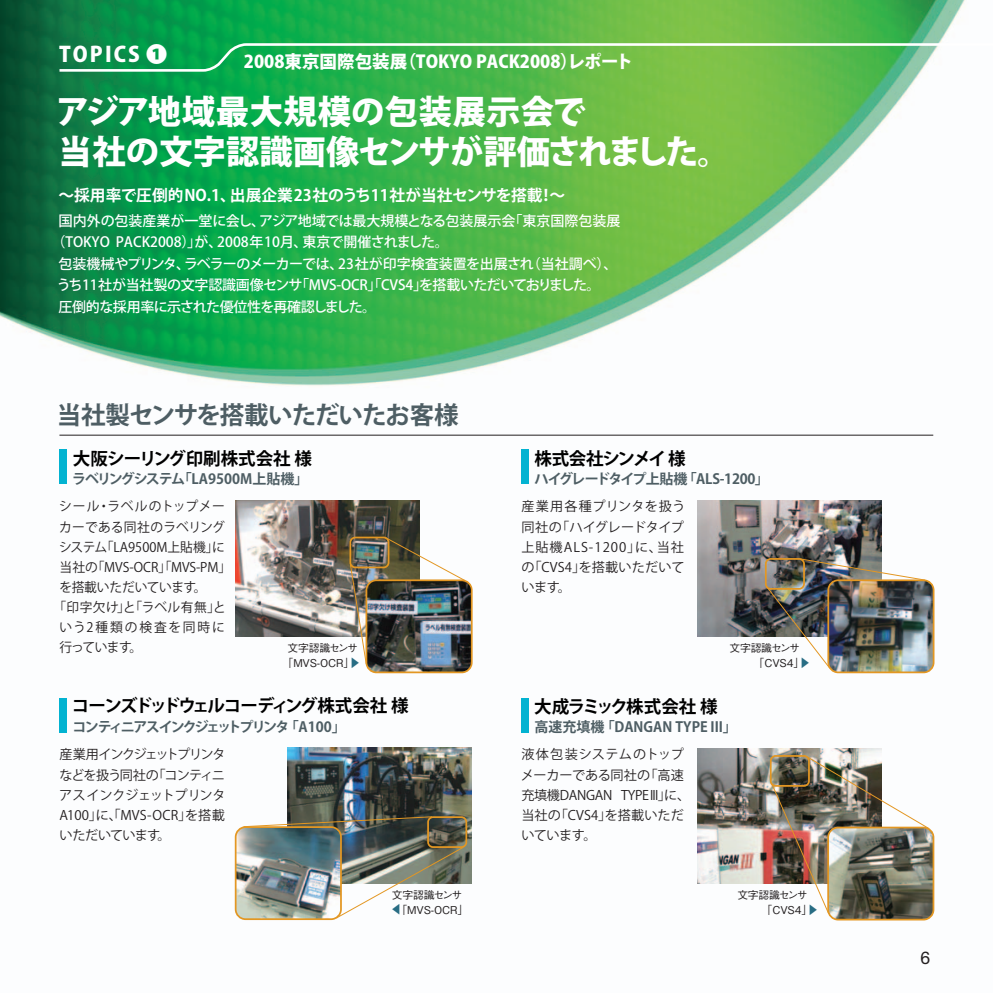
<style>
.page{position:relative;width:993px;height:993px;background:#fff}
.page>*{position:absolute;margin:0;border:0;box-sizing:border-box;transform-origin:0 0}
.t1{font:33.25px/40.2px "Koz Go Pro Heavy 90 pv RKSJ H";color:#fff}
.t2{font:24.5px "Koz Go Pro Bold 90 pv RKSJ H";letter-spacing:-.04em;color:#4e5e64}
.t3{font:21px "Koz Go Pro Heavy 90 pv RKSJ H";letter-spacing:.1em;color:#fff}
.t4{font:17.5px "Koz Go Pro Heavy 90 pv RKSJ H";color:#fff}
.t5{font:17.5px "Koz Go Pro Bold 90 pv RKSJ H";letter-spacing:-.11em;color:#000}
.t6{font:17.5px "Koz Go Pro Bold 90 pv RKSJ H";letter-spacing:-.07em;color:#000}
.t7{font:17.5px "Koz Go Pro Bold 90 pv RKSJ H";letter-spacing:-.01em;color:#000}
.t8{font:17.5px "Helvetica Neue LT Std";color:#231f20}
.t9{font:15.75px "Koz Go Pro Bold 90 pv RKSJ H";color:#fff}
.t10{font:14px "Koz Go Pro Medium 90 pv RKSJ H";letter-spacing:-.015em;color:#fff}
.t11{font:14px "Koz Go Pro Bold 90 pv RKSJ H";color:#4e5e64}
.t12{font:14px "Koz Go Pro Medium 90 pv RKSJ H";letter-spacing:-.04em;color:#fff}
.t13{font:14px "Koz Go Pro Bold 90 pv RKSJ H";letter-spacing:-.13em;color:#4e5e64}
.t14{font:14px "Koz Go Pro Bold 90 pv RKSJ H";letter-spacing:-.03em;color:#4e5e64}
.t15{font:13.12px/20.1px "Koz Go Pro Regular 90 pv RKSJ H";color:#231f20;text-align:justify}
.t16{font:13.12px/20.1px "Koz Go Pro Regular 90 pv RKSJ H";letter-spacing:-.02em;color:#231f20}
.t17{font:13.12px "Koz Go Pro Regular 90 pv RKSJ H";letter-spacing:.04em;color:#231f20}
.t18{font:13.12px "Koz Go Pro Regular 90 pv RKSJ H";letter-spacing:.055em;color:#231f20}
.t19{font:13.12px "Koz Go Pro Regular 90 pv RKSJ H";letter-spacing:.15em;color:#231f20}
.t20{font:11.55px "Gothic BBB Pro Medium 90 pv RKSJ H";color:#286d84}
.t21{font:10.85px/14.9px "Gothic BBB Pro Medium 90 pv RKSJ H";letter-spacing:-.02em;color:#231f20;text-align:center}
.s1{font-size:14.35px}
</style>
<div class="page">
<img style="left:0;top:0;width:965px;height:921px">
<hr style="left:59px;top:434px;width:873px;height:1px;background:#231f20">
<svg style="left:57px;top:42px;width:908px;height:31px;background:#57ba62"></svg>
<img style="left:697px;top:500px;width:183px;height:136px">
<img style="left:235px;top:500px;width:184px;height:136px">
<svg style="left:348px;top:535px;width:125px;height:139px"></svg>
<img style="left:466px;top:747px;width:5px;height:136px">
<svg style="left:234px;top:815px;width:234px;height:105px"></svg>
<img style="left:697px;top:747px;width:184px;height:136px">
<img style="left:768px;top:754px;width:166px;height:167px">
<div style="left:60px;top:449px;width:7px;height:35px;background:#03b3d1"></div>
<div style="left:60px;top:698px;width:7px;height:34px;background:#03b3d1"></div>
<div style="left:521px;top:449px;width:7px;height:35px;background:#03b3d1"></div>
<div style="left:521px;top:698px;width:7px;height:34px;background:#03b3d1"></div>
<img style="left:242px;top:536px;width:224px;height:382px">
<img style="left:763px;top:557px;width:172px;height:117px">
<h3 class="t3" style="left:59px;top:46px;width:110px">TOPICS ❶</h3>
<h3 class="t4" style="left:244px;top:55px;width:390px">2008東京国際包装展（TOKYO PACK2008）レポート</h3>
<h1 class="t1" style="left:56px;top:96px;width:675px">アジア地域最大規模の包装展示会で<br>当社の文字認識画像センサが評価されました。</h1>
<p class="t9" style="left:58px;top:189px;width:508px">～採用率で圧倒的NO.1、出展企業23社のうち11社が当社センサを搭載！～</p>
<p class="t10" style="left:58px;top:215px;width:563px"><span class="s1">国</span>内外の包装産業が一堂に会し、アジア地域では最大規模となる包装展示会「東京国際包装展</p>
<p class="t10" style="left:51px;top:236px;width:399px">（TOKYO PACK2008）」が、2008年10月、東京で開催されました。</p>
<p class="t10" style="left:58px;top:258px;width:560px">包装機械やプリンタ、ラベラーのメーカーでは、23社が印字検査装置を出展され（当社調べ）、</p>
<p class="t10" style="left:57px;top:279px;width:545px">うち11社が当社製の文字認識画像センサ「MVS-OCR」「CVS4」を搭載いただいておりました。</p>
<p class="t12" style="left:58px;top:301px;width:319px">圧倒的な採用率に示された優位性を再確認しました。</p>
<h2 class="t2" style="left:57px;top:406px;width:403px">当社製センサを搭載いただいたお客様</h2>
<h3 class="t7" style="left:73px;top:452px;width:240px">大阪シーリング印刷株式会社 様</h3>
<p class="t11" style="left:72px;top:473px;width:237px">ラベリングシステム「LA9500M上貼機」</p>
<p class="t14" style="left:534px;top:473px;width:236px">ハイグレードタイプ上貼機 「ALS-1200」</p>
<h3 class="t6" style="left:534px;top:452px;width:152px">株式会社シンメイ 様</h3>
<p class="t15" style="left:521px;top:498px;width:165px">産業用各種プリンタを扱う同社の「ハイグレードタイプ上貼機ALS-1200」に、当社の「CVS4」を搭載いただいています。</p>
<p class="t18" style="left:59px;top:501px;width:167px">シール・ラベルのトップメー</p>
<p class="t15" style="left:59px;top:518px;width:167px">カーである同社のラベリング</p>
<p class="t15" style="left:59px;top:538px;width:167px">システム「LA9500M上貼機」に</p>
<p class="t15" style="left:60px;top:558px;width:173px">当社の「MVS-OCR」「MVS-PM」</p>
<p class="t16" style="left:59px;top:578px;width:149px">を搭載いただいています。</p>
<p class="t17" style="left:53px;top:602px;width:174px">「印字欠け」と「ラベル有無」と</p>
<p class="t19" style="left:60px;top:622px;width:167px">いう2種類の検査を同時に</p>
<p class="t15" style="left:60px;top:639px;width:84px">行っています。</p>
<p class="t21" style="left:282px;top:641px;width:77px">文字認識センサ「MVS-OCR」</p>
<p class="t21" style="left:753px;top:641px;width:52px;text-align:left;text-indent:-24px">文字認識センサ「CVS4」</p>
<p class="t20" style="left:359px;top:656px;width:13px;rotate:90deg">▲</p>
<p class="t20" style="left:808px;top:656px;width:13px;rotate:90deg">▲</p>
<h3 class="t5" style="left:72px;top:698px;width:338px">コーンズドッドウェルコーディング株式会社 様</h3>
<p class="t15" style="left:59px;top:746px;width:168px">産業用インクジェットプリンタなどを扱う同社の「コンティニアスインクジェットプリンタA100」に、「MVS-OCR」を搭載いただいています。　　　</p>
<h3 class="t6" style="left:534px;top:699px;width:185px">大成ラミック株式会社 様</h3>
<p class="t16" style="left:520px;top:746px;width:171px">液体包装システムのトップメーカーである同社の「高速充填機DANGAN TYPEIII」に、当社の「CVS4」を搭載いただいています。</p>
<p class="t13" style="left:72px;top:721px;width:275px">コンティニアスインクジェットプリンタ 「A100」</p>
<p class="t11" style="left:534px;top:721px;width:204px">高速充填機 「DANGAN TYPE III」</p>
<p class="t21" style="left:392px;top:888px;width:78px">文字認識センサ「MVS-OCR」</p>
<p class="t20" style="left:392px;top:915px;width:13px;rotate:-90deg">▲</p>
<p class="t21" style="left:761px;top:888px;width:52px;text-align:left;text-indent:-24px">文字認識センサ「CVS4」</p>
<p class="t20" style="left:816px;top:903px;width:13px;rotate:90deg">▲</p>
<h3 class="t8" style="left:920px;top:947px;width:11px">6</h3>
</div>
